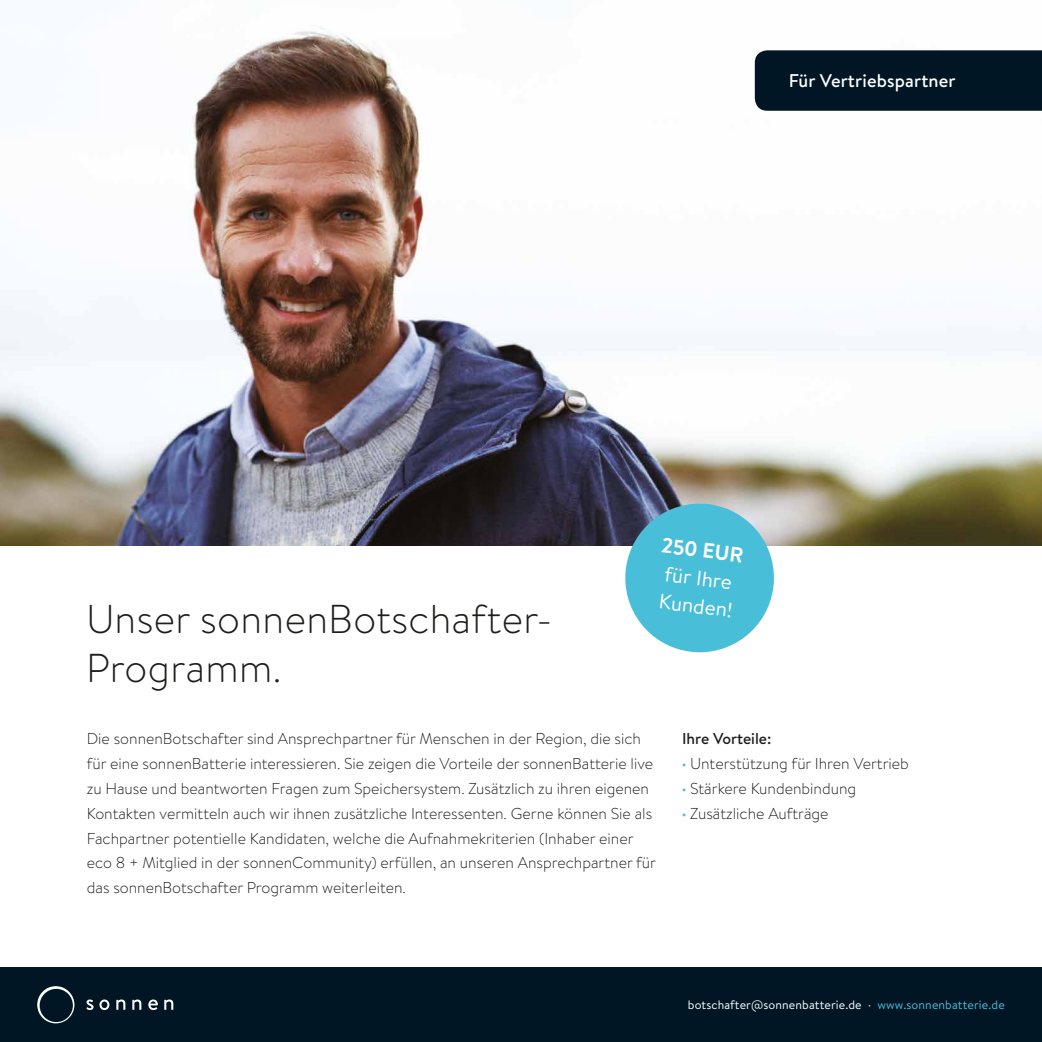
<style>
.page{position:relative;width:1042px;height:1042px;background:#fff}
.page>*{position:absolute;margin:0;border:0;box-sizing:border-box;transform-origin:0 0}
.t1{font:300 40.25px/49.7px "Brandon Text";letter-spacing:.01em;color:#1d1d1b}
.t2{font:21px/28px "Brandon Text";color:#fff}
.t3{font:700 21px "Brandon Text";color:#fff}
.t4{font:500 18.38px "Brandon Text";letter-spacing:.01em;color:#fff}
.t5{font:300 15.75px/24.8px "Brandon Text";color:#1d1d1b}
.t6{font:12.25px "Brandon Text";letter-spacing:.01em;color:#fff}
.s1{font-weight:500}
.s2{font-weight:700;color:#48bed8}
.s3{color:#48bed8}
</style>
<div class="page">
<div style="left:0;top:967px;width:1042px;height:75px;background:#001624"></div>
<svg style="left:86px;top:999px;width:23px;height:11px"></svg>
<svg style="left:116px;top:999px;width:9px;height:11px"></svg>
<svg style="left:132px;top:999px;width:9px;height:11px"></svg>
<svg style="left:148px;top:999px;width:10px;height:11px"></svg>
<svg style="left:164px;top:999px;width:9px;height:11px"></svg>
<svg style="left:37px;top:986px;width:37px;height:37px"></svg>
<img style="left:0;top:28px;width:1042px;height:518px">
<svg style="left:621px;top:499px;width:157px;height:154px;background:#6cc0d5"></svg>
<div style="left:755px;top:50px;width:287px;height:61px;background:#001624"></div>
<p class="t4" style="left:789px;top:68px;width:168px">Für Vertriebspartner</p>
<h1 class="t1" style="left:86px;top:592px;width:468px">Unser sonnenBotschafter-<br>Programm.</h1>
<h2 class="t3" style="left:663px;top:530px;width:84px;rotate:7deg">250 EUR</h2>
<h2 class="t2" style="left:664px;top:559px;width:75px;rotate:7deg">für Ihre<br>Kunden!</h2>
<p class="t5" style="left:87px;top:726px;width:571px">Die sonnenBotschafter sind Ansprechpartner für Menschen in der Region, die sich für eine sonnenBatterie interessieren. Sie zeigen die Vorteile der sonnenBatterie live zu Hause und beantworten Fragen zum Speichersystem. Zusätzlich zu ihren eigenen Kontakten vermitteln auch wir ihnen zusätzliche Interessenten. Gerne können Sie als Fachpartner potentielle Kandidaten, welche die Aufnahmekriterien (Inhaber einer eco 8 + Mitglied in der sonnenCommunity) erfüllen, an unseren Ansprechpartner für das sonnenBotschafter Programm weiterleiten.</p>
<p class="t5" style="left:682px;top:726px;width:228px"><span class="s1">Ihre Vorteile:<br></span><span class="s2">·</span> Unterstützung für Ihren Vertrieb <span class="s2">·</span> Stärkere Kundenbindung<br><span class="s2">·</span> Zusätzliche Aufträge</p>
<p class="t6" style="left:688px;top:996px;width:318px">botschafter@sonnenbatterie.de · <span class="s3">www.sonnenbatterie.de</span></p>
</div>
